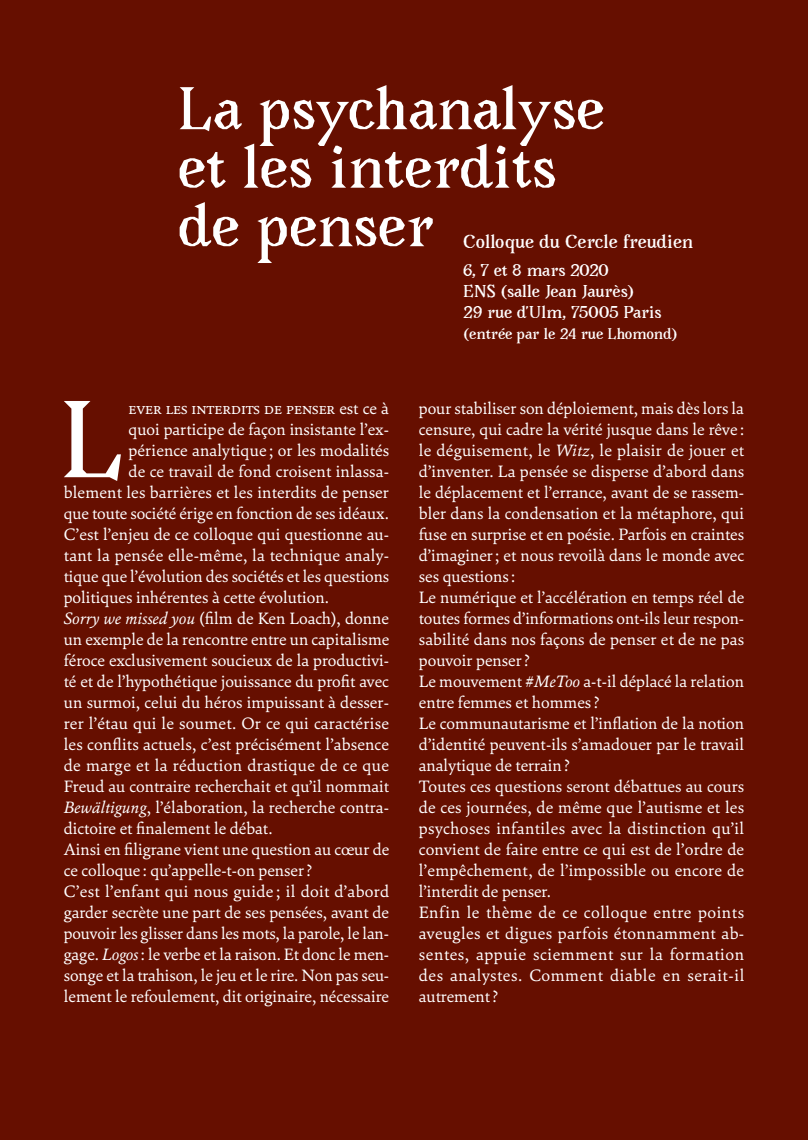
<style>
.page{position:relative;width:808px;height:1140px;background:#fff}
.page>*{position:absolute;margin:0;border:0;box-sizing:border-box;transform-origin:0 0}
.t1{font:700 95.25px "Avara";color:#fff}
.t2{font:700 52.5px/58.5px "Avara";color:#fff}
.t3{font:16.5px/21px "Cala";color:#fff}
.t4{font:16.5px "Cala";letter-spacing:.02em;color:#fff}
.t5{font:700 16.5px "Avara";color:#fff}
.t6{font:700 15px/21px "Avara";color:#fff}
.t7{font:700 13.5px "Avara";color:#fff}
.s1{font-style:italic}
</style>
<div class="page">
<div style="left:1px;top:0;width:807px;height:1140px;background:#660f00"></div>
<hr style="left:0;top:0;width:1px;height:344px;background:#660f00">
<h2 class="t2" style="left:178px;top:80px;width:428px">La psychanalyse et les interdits de penser</h2>
<p class="t6" style="left:463px;top:260px;width:200px">6, 7 et 8 mars 2020<br>ENS (salle Jean Jaurès)<br>29 rue d’Ulm, 75005 Paris</p>
<p class="t7" style="left:463px;top:324px;width:216px">(entrée par le 24 rue Lhomond)</p>
<p class="t5" style="left:463px;top:229px;width:231px">Colloque du Cercle freudien</p>
<h1 class="t1" style="left:60px;top:370px;width:66px">L</h1>
<p class="t3" style="left:129px;top:398px;width:262px">ever les interdits de penser est ce à</p>
<p class="t3" style="left:129px;top:419px;width:262px">quoi participe de façon insistante l’ex-</p>
<p class="t3" style="left:129px;top:440px;width:262px">périence analytique ; or les modalités</p>
<p class="t3" style="left:129px;top:461px;width:262px">de ce travail de fond croisent inlassa-</p>
<p class="t3" style="left:64px;top:482px;width:327px">blement les barrières et les interdits de penser</p>
<p class="t3" style="left:64px;top:503px;width:327px">que toute société érige en fonction de ses idéaux.</p>
<p class="t3" style="left:64px;top:524px;width:327px">C’est l’enjeu de ce colloque qui questionne au-</p>
<p class="t3" style="left:64px;top:545px;width:327px">tant la pensée elle-même, la technique analy-</p>
<p class="t3" style="left:64px;top:566px;width:327px">tique que l’évolution des sociétés et les questions</p>
<p class="t3" style="left:64px;top:587px;width:267px">politiques inhérentes à cette évolution.</p>
<p class="t3" style="left:64px;top:608px;width:327px"><span class="s1">Sorry we missed you</span> (film de Ken Loach), donne</p>
<p class="t3" style="left:64px;top:629px;width:327px">un exemple de la rencontre entre un capitalisme</p>
<p class="t3" style="left:64px;top:650px;width:327px">féroce exclusivement soucieux de la productivi-</p>
<p class="t3" style="left:64px;top:671px;width:327px">té et de l’hypothétique jouissance du profit avec</p>
<p class="t3" style="left:64px;top:692px;width:327px">un surmoi, celui du héros impuissant à desser-</p>
<p class="t3" style="left:64px;top:713px;width:327px">rer l’étau qui le soumet. Or ce qui caractérise</p>
<p class="t3" style="left:64px;top:734px;width:327px">les conflits actuels, c’est précisément l’absence</p>
<p class="t4" style="left:64px;top:755px;width:327px">de marge et la réduction drastique de ce que</p>
<p class="t3" style="left:64px;top:776px;width:327px">Freud au contraire recherchait et qu’il nommait</p>
<p class="t3" style="left:64px;top:797px;width:327px"><span class="s1">Bewältigung</span>, l’élaboration, la recherche contra-</p>
<p class="t3" style="left:64px;top:818px;width:210px">dictoire et finalement le débat.</p>
<p class="t3" style="left:64px;top:839px;width:327px">Ainsi en filigrane vient une question au cœur de</p>
<p class="t3" style="left:64px;top:860px;width:250px">ce colloque : qu’appelle-t-on penser?</p>
<p class="t3" style="left:64px;top:881px;width:327px">C’est l’enfant qui nous guide ; il doit d’abord</p>
<p class="t3" style="left:64px;top:902px;width:327px">garder secrète une part de ses pensées, avant de</p>
<p class="t3" style="left:64px;top:923px;width:327px">pouvoir les glisser dans les mots, la parole, le lan-</p>
<p class="t3" style="left:64px;top:944px;width:327px">gage. <span class="s1">Logos</span>: le verbe et la raison. Et donc le men-</p>
<p class="t3" style="left:64px;top:965px;width:327px">songe et la trahison, le jeu et le rire. Non pas seu-</p>
<p class="t3" style="left:64px;top:986px;width:327px">lement le refoulement, dit originaire, nécessaire</p>
<p class="t3" style="left:419px;top:398px;width:327px">pour stabiliser son déploiement, mais dès lors la censure, qui cadre la vérité jusque dans le rêve : le déguisement, le <span class="s1">Witz</span>, le plaisir de jouer et d’inventer. La pensée se disperse d’abord dans le déplacement et l’errance, avant de se rassem&shy;bler dans la condensation et la métaphore, qui fuse en surprise et en poésie. Parfois en craintes d’imaginer; et nous revoilà dans le monde avec ses questions:<br>Le numérique et l’accélération en temps réel de toutes formes d’informations ont-ils leur respon&shy;sabilité dans nos façons de penser et de ne pas pouvoir penser?<br>Le mouvement <span class="s1">#MeToo</span> a-t-il déplacé la relation entre femmes et hommes?<br>Le communautarisme et l’inflation de la notion d’identité peuvent-ils s’amadouer par le travail analytique de terrain?<br>Toutes ces questions seront débattues au cours de ces journées, de même que l’autisme et les psychoses infantiles avec la distinction qu’il convient de faire entre ce qui est de l’ordre de l’empêchement, de l’impossible ou encore de l’interdit de penser.<br>Enfin le thème de ce colloque entre points aveugles et digues parfois étonnamment ab&shy;sentes, appuie sciemment sur la formation des analystes. Comment diable en serait-il autrement?</p>
</div>
